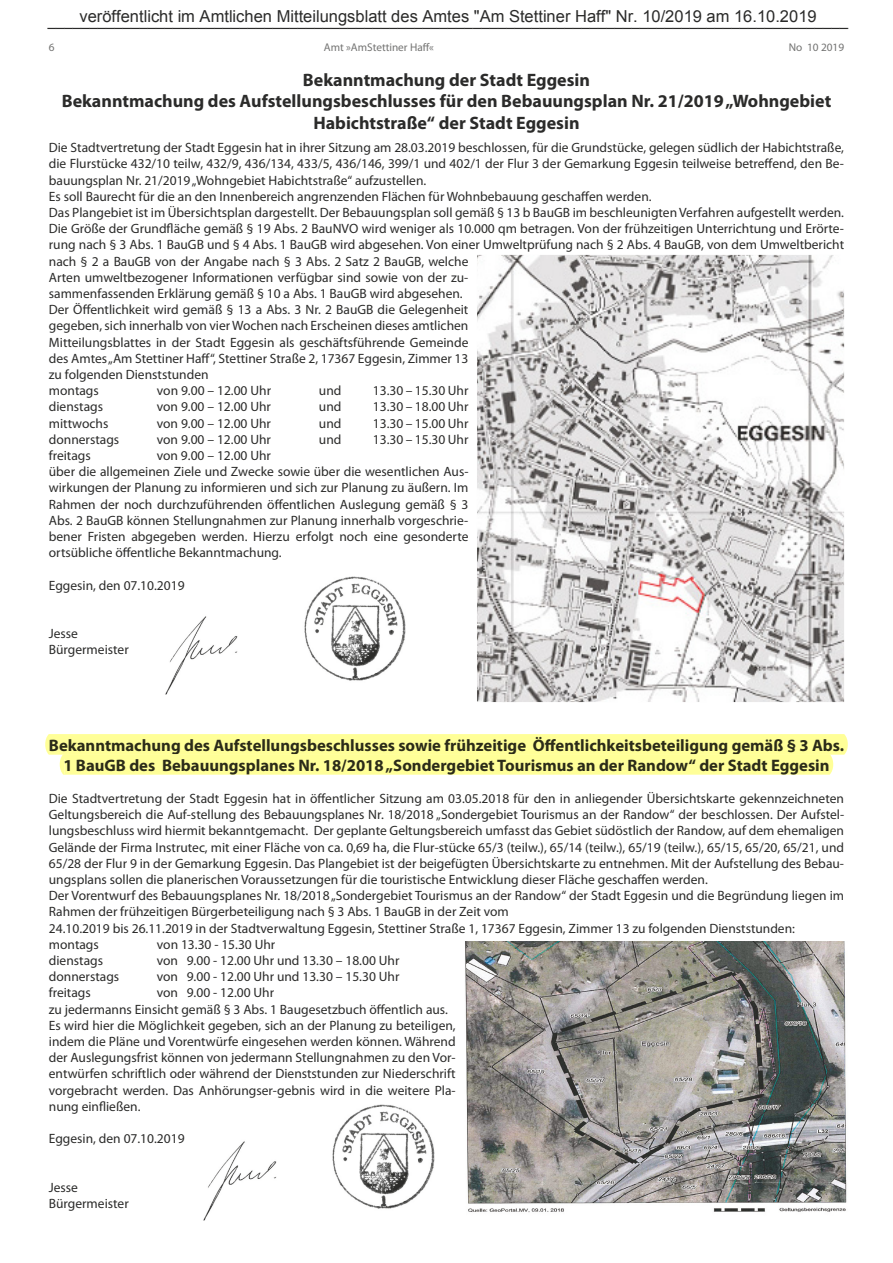
<style>
.page{position:relative;width:893px;height:1263px;background:#fff}
.page>*{position:absolute;margin:0;border:0;box-sizing:border-box;transform-origin:0 0}
.t1{font:700 18px/21.6px "Myriad Pro";color:#2b2b2a;text-align:center}
.t2{font:700 16.65px/20px "Myriad Pro";color:#2b2b19;text-align:center}
.t3{font:700 16.65px "Myriad Pro";color:#2b2b2a}
.t4{font:16.5px "Arial";color:#2b2b2a}
.t5{font:15px "Arial";color:#2b2b2a}
.t6{font:13.5px/16.2px "Myriad Pro";color:#2b2b2a}
.t7{font:11.25px "Myriad Pro";color:#737372}
</style>
<div class="page">
<img style="left:477px;top:255px;width:367px;height:447px">
<img style="left:465px;top:941px;width:382px;height:272px">
<img style="left:304px;top:576px;width:102px;height:105px">
<img style="left:332px;top:1104px;width:103px;height:105px">
<img style="left:165px;top:616px;width:73px;height:79px">
<img style="left:203px;top:1141px;width:74px;height:79px">
<svg style="left:45px;top:734px;width:803px;height:41px;background:#ffff9d"></svg>
<div style="left:65px;top:759px;width:763px;height:15px;background:#ffff98"></div>
<p class="t4" style="left:80px;top:7px;width:739px">veröffentlicht im Amtlichen Mitteilungsblatt des Amtes "Am Stettiner Haff" Nr. 10/2019 am 16.10.2019</p>
<p class="t5" style="left:48px;top:13px;width:802px">________________________________________________________________________________________________</p>
<p class="t7" style="left:49px;top:43px;width:7px">6</p>
<p class="t7" style="left:324px;top:43px;width:112px">Amt »AmStettiner Haff«</p>
<p class="t7" style="left:789px;top:43px;width:57px">No 10 2019</p>
<h1 class="t1" style="left:62px;top:70px;width:771px">Bekanntmachung der Stadt Eggesin<br>Bekanntmachung des Aufstellungsbeschlusses für den Bebauungsplan Nr. 21/2019 „Wohngebiet<br>Habichtstraße“ der Stadt Eggesin</h1>
<p class="t6" style="left:49px;top:140px;width:797px">Die Stadtvertretung der Stadt Eggesin hat in ihrer Sitzung am 28.03.2019 beschlossen, für die Grundstücke, gelegen südlich der Habichtstraße, die Flurstücke 432/10 teilw, 432/9, 436/134, 433/5, 436/146, 399/1 und 402/1 der Flur 3 der Gemarkung Eggesin teilweise betreffend, den Be&shy;bauungsplan Nr. 21/2019 „Wohngebiet Habichtstraße“ aufzustellen.<br>Es soll Baurecht für die an den Innenbereich angrenzenden Flächen für Wohnbebauung geschaffen werden.<br>Das Plangebiet ist im Übersichtsplan dargestellt. Der Bebauungsplan soll gemäß § 13 b BauGB im beschleunigten Verfahren aufgestellt werden.<br>Die Größe der Grundfläche gemäß § 19 Abs. 2 BauNVO wird weniger als 10.000 qm betragen. Von der frühzeitigen Unterrichtung und Erörte&shy;rung nach § 3 Abs. 1 BauGB und § 4 Abs. 1 BauGB wird abgesehen. Von einer Umweltprüfung nach § 2 Abs. 4 BauGB, von dem Umweltbericht nach § 2 a BauGB von der Angabe nach § 3 Abs. 2 Satz 2 BauGB, welche<br>Arten umweltbezogener Informationen verfügbar sind sowie von der zu-<br>sammenfassenden Erklärung gemäß § 10 a Abs. 1 BauGB wird abgesehen.<br>Der Öffentlichkeit wird gemäß § 13 a Abs. 3 Nr. 2 BauGB die Gelegenheit<br>gegeben, sich innerhalb von vier Wochen nach Erscheinen dieses amtlichen<br>Mitteilungsblattes in der Stadt Eggesin als geschäftsführende Gemeinde<br>des Amtes „Am Stettiner Haff“, Stettiner Straße 2, 17367 Eggesin, Zimmer 13<br>zu folgenden Dienststunden<br>montags</p>
<p class="t6" style="left:157px;top:383px;width:116px">von 9.00 – 12.00 Uhr</p>
<p class="t6" style="left:319px;top:383px;width:24px">und</p>
<p class="t6" style="left:373px;top:383px;width:97px">13.30 – 15.30 Uhr</p>
<p class="t6" style="left:49px;top:400px;width:56px">dienstags</p>
<p class="t6" style="left:157px;top:400px;width:116px">von 9.00 – 12.00 Uhr</p>
<p class="t6" style="left:319px;top:400px;width:24px">und</p>
<p class="t6" style="left:373px;top:400px;width:97px">13.30 – 18.00 Uhr</p>
<p class="t6" style="left:49px;top:416px;width:61px">mittwochs</p>
<p class="t6" style="left:157px;top:416px;width:116px">von 9.00 – 12.00 Uhr</p>
<p class="t6" style="left:319px;top:416px;width:24px">und</p>
<p class="t6" style="left:373px;top:416px;width:97px">13.30 – 15.00 Uhr</p>
<p class="t6" style="left:49px;top:432px;width:72px">donnerstags</p>
<p class="t6" style="left:157px;top:432px;width:116px">von 9.00 – 12.00 Uhr</p>
<p class="t6" style="left:319px;top:432px;width:24px">und</p>
<p class="t6" style="left:373px;top:432px;width:97px">13.30 – 15.30 Uhr</p>
<p class="t6" style="left:49px;top:448px;width:44px">freitags</p>
<p class="t6" style="left:49px;top:448px;width:421px;text-indent:108px">von 9.00 – 12.00 Uhr<br>über die allgemeinen Ziele und Zwecke sowie über die wesentlichen Aus&shy;wirkungen der Planung zu informieren und sich zur Planung zu äußern. Im Rahmen der noch durchzuführenden öffentlichen Auslegung gemäß § 3<br>Abs. 2 BauGB können Stellungnahmen zur Planung innerhalb vorgeschrie&shy;bener Fristen abgegeben werden. Hierzu erfolgt noch eine gesonderte ortsübliche öffentliche Bekanntmachung.</p>
<p class="t6" style="left:49px;top:578px;width:137px">Eggesin, den 07.10.2019</p>
<p class="t6" style="left:49px;top:626px;width:81px">Jesse<br>Bürgermeister</p>
<p class="t2" style="left:49px;top:736px;width:797px">Bekanntmachung des Aufstellungsbeschlusses sowie frühzeitige Öffentlichkeitsbeteiligung gemäß § 3 Abs.<br>1 BauGB des Bebauungsplanes Nr. 18/2018 „Sondergebiet Tourismus an der Randow“ der Stadt Eggesin</p>
<p class="t3" style="left:545px;top:739px;width:7px">f</p>
<p class="t6" style="left:49px;top:791px;width:797px">Die Stadtvertretung der Stadt Eggesin hat in öffentlicher Sitzung am 03.05.2018 für den in anliegender Übersichtskarte gekennzeichneten Geltungsbereich die Auf-stellung des Bebauungsplanes Nr. 18/2018 „Sondergebiet Tourismus an der Randow“ der beschlossen. Der Aufstel&shy;lungsbeschluss wird hiermit bekanntgemacht. Der geplante Geltungsbereich umfasst das Gebiet südöstlich der Randow, auf dem ehemaligen Gelände der Firma Instrutec, mit einer Fläche von ca. 0,69 ha, die Flur-stücke 65/3 (teilw.), 65/14 (teilw.), 65/19 (teilw.), 65/15, 65/20, 65/21, und 65/28 der Flur 9 in der Gemarkung Eggesin. Das Plangebiet ist der beigefügten Übersichtskarte zu entnehmen. Mit der Aufstellung des Bebau&shy;ungsplans sollen die planerischen Voraussetzungen für die touristische Entwicklung dieser Fläche geschaffen werden.<br>Der Vorentwurf des Bebauungsplanes Nr. 18/2018 „Sondergebiet Tourismus an der Randow“ der Stadt Eggesin und die Begründung liegen im Rahmen der frühzeitigen Bürgerbeteiligung nach § 3 Abs. 1 BauGB in der Zeit vom<br>24.10.2019 bis 26.11.2019 in der Stadtverwaltung Eggesin, Stettiner Straße 1, 17367 Eggesin, Zimmer 13 zu folgenden Dienststunden: montags</p>
<p class="t6" style="left:157px;top:937px;width:120px">von 13.30 - 15.30 Uhr</p>
<p class="t6" style="left:49px;top:953px;width:56px">dienstags</p>
<p class="t6" style="left:157px;top:953px;width:244px">von 9.00 - 12.00 Uhr und 13.30 – 18.00 Uhr</p>
<p class="t6" style="left:49px;top:969px;width:72px">donnerstags</p>
<p class="t6" style="left:157px;top:969px;width:244px">von 9.00 - 12.00 Uhr und 13.30 – 15.30 Uhr</p>
<p class="t6" style="left:49px;top:986px;width:44px">freitags</p>
<p class="t6" style="left:49px;top:986px;width:408px;text-indent:108px">von 9.00 - 12.00 Uhr<br>zu jedermanns Einsicht gemäß § 3 Abs. 1 Baugesetzbuch öffentlich aus.<br>Es wird hier die Möglichkeit gegeben, sich an der Planung zu beteiligen, indem die Pläne und Vorentwürfe eingesehen werden können. Während der Auslegungsfrist können von jedermann Stellungnahmen zu den Vor&shy;entwürfen schriftlich oder während der Dienststunden zur Niederschrift vorgebracht werden. Das Anhörungser-gebnis wird in die weitere Pla&shy;nung einfließen.</p>
<p class="t6" style="left:49px;top:1131px;width:137px">Eggesin, den 07.10.2019</p>
<p class="t6" style="left:49px;top:1180px;width:81px">Jesse<br>Bürgermeister</p>
</div>
